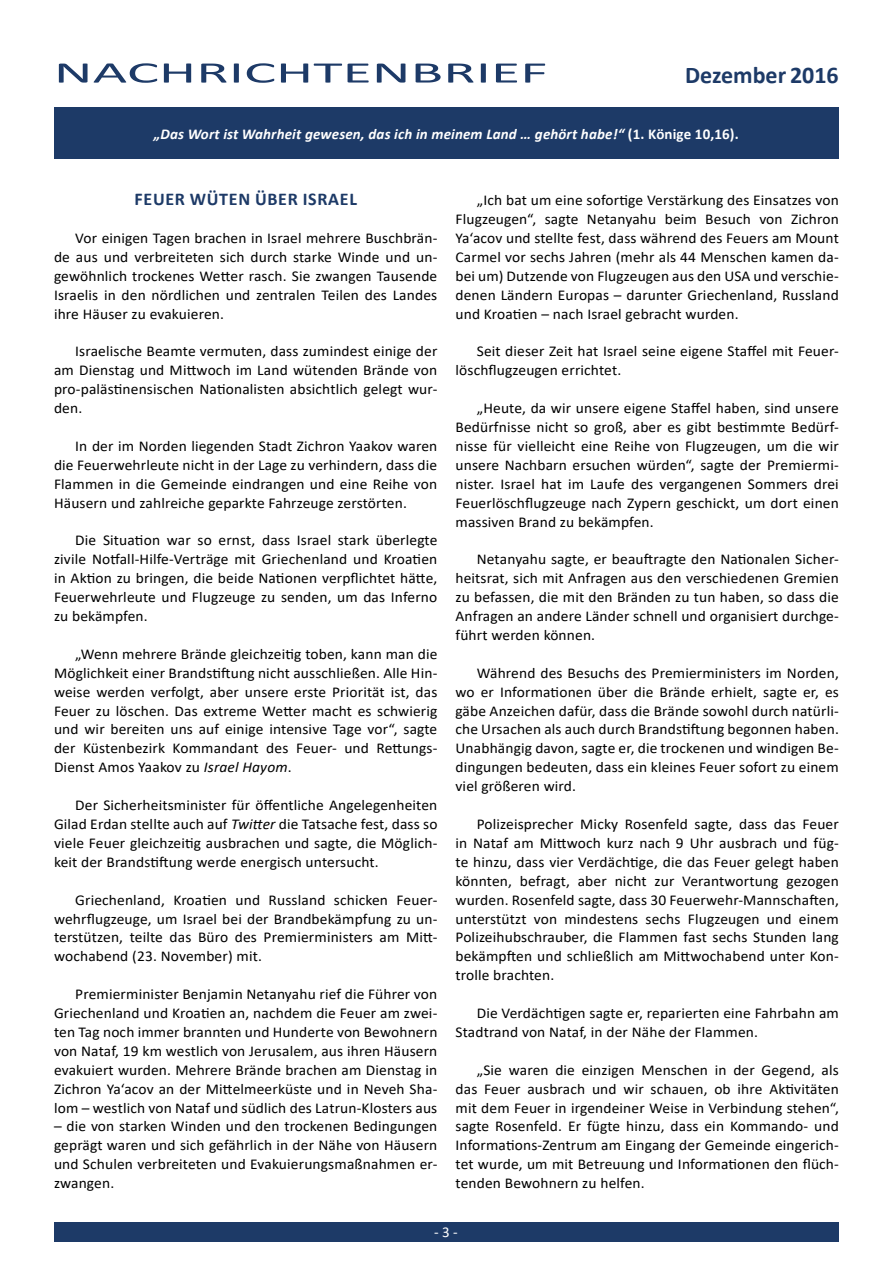
<style>
.page{position:relative;width:893px;height:1263px;background:#fff}
.page>*{position:absolute;margin:0;border:0;box-sizing:border-box;transform-origin:0 0}
.t1{font:30px "Calibri";color:#1d3a67;scale:2 1}
.t2{font:700 24px "Calibri";color:#1d3a67}
.t3{font:700 18px "Calibri";color:#1d3a67}
.t4{font:15px/18.9px "Calibri";letter-spacing:.01em;color:#000;text-align:justify}
.t5{font:italic 700 15px "Calibri";letter-spacing:.01em;color:#fff}
.t6{font:15px "Calibri";color:#fff}
.s1{font-style:normal}
.s2{font-style:italic}
</style>
<div class="page">
<div style="left:54px;top:1222px;width:785px;height:20px;background:#1d3a67"></div>
<div style="left:54px;top:107px;width:785px;height:51px;background:#1d3a67"></div>
<h1 class="t1" style="left:54px;top:52px;width:248px">NACHRICHTENBRIEF</h1>
<h2 class="t2" style="left:685px;top:58px;width:155px">Dezember 2016</h2>
<p class="t5" style="left:154px;top:123px;width:586px">„Das Wort ist Wahrheit gewesen, das ich in meinem Land … gehört habe!“ <span class="s1">(1. Könige 10,16).</span></p>
<p class="t3" style="left:135px;top:186px;width:11px">FEUER</p>
<p class="t3" style="left:190px;top:186px;width:29px">WÜTEN</p>
<p class="t3" style="left:255px;top:186px;width:12px">ÜBER</p>
<p class="t3" style="left:303px;top:186px;width:56px">ISRAEL</p>
<p class="t4" style="left:54px;top:228px;width:385px;text-indent:21px">Vor einigen Tagen brachen in Israel mehrere Buschbrän&shy;de aus und verbreiteten sich durch starke Winde und un&shy;gewöhnlich trockenes Wetter rasch. Sie zwangen Tausende Israelis in den nördlichen und zentralen Teilen des Landes ihre Häuser zu evakuieren.</p>
<p class="t4" style="left:54px;top:342px;width:385px;text-indent:21px">Israelische Beamte vermuten, dass zumindest einige der am Dienstag und Mittwoch im Land wütenden Brände von pro-palästinensischen Nationalisten absichtlich gelegt wur&shy;den.</p>
<p class="t4" style="left:54px;top:436px;width:385px;text-indent:21px">In der im Norden liegenden Stadt Zichron Yaakov waren die Feuerwehrleute nicht in der Lage zu verhindern, dass die Flammen in die Gemeinde eindrangen und eine Reihe von Häusern und zahlreiche geparkte Fahrzeuge zerstörten.</p>
<p class="t4" style="left:54px;top:531px;width:385px;text-indent:21px">Die Situation war so ernst, dass Israel stark überlegte zivile Notfall-Hilfe-Verträge mit Griechenland und Kroatien in Aktion zu bringen, die beide Nationen verpflichtet hätte, Feuerwehrleute und Flugzeuge zu senden, um das Inferno zu bekämpfen.</p>
<p class="t4" style="left:54px;top:644px;width:385px;text-indent:21px">„Wenn mehrere Brände gleichzeitig toben, kann man die Möglichkeit einer Brandstiftung nicht ausschließen. Alle Hin&shy;weise werden verfolgt, aber unsere erste Priorität ist, das Feuer zu löschen. Das extreme Wetter macht es schwierig und wir bereiten uns auf einige intensive Tage vor“, sagte der Küstenbezirk Kommandant des Feuer- und Rettungs-Dienst Amos Yaakov zu <span class="s2">Israel Hayom</span>.</p>
<p class="t4" style="left:54px;top:795px;width:385px;text-indent:21px">Der Sicherheitsminister für öffentliche Angelegenheiten Gilad Erdan stellte auch auf <span class="s2">Twitter</span> die Tatsache fest, dass so viele Feuer gleichzeitig ausbrachen und sagte, die Möglich&shy;keit der Brandstiftung werde energisch untersucht.</p>
<p class="t4" style="left:54px;top:890px;width:385px;text-indent:21px">Griechenland, Kroatien und Russland schicken Feuer&shy;wehrflugzeuge, um Israel bei der Brandbekämpfung zu un&shy;terstützen, teilte das Büro des Premierministers am Mitt&shy;wochabend (23. November) mit.</p>
<p class="t4" style="left:54px;top:984px;width:385px;text-indent:21px">Premierminister Benjamin Netanyahu rief die Führer von Griechenland und Kroatien an, nachdem die Feuer am zwei&shy;ten Tag noch immer brannten und Hunderte von Bewohnern von Nataf, 19 km westlich von Jerusalem, aus ihren Häusern evakuiert wurden. Mehrere Brände brachen am Dienstag in Zichron Ya‘acov an der Mittelmeerküste und in Neveh Sha&shy;lom – westlich von Nataf und südlich des Latrun-Klosters aus</p>
<p class="t4" style="left:54px;top:1116px;width:385px">– die von starken Winden und den trockenen Bedingungen geprägt waren und sich gefährlich in der Nähe von Häusern und Schulen verbreiteten und Evakuierungsmaßnahmen er&shy;zwangen.</p>
<p class="t4" style="left:455px;top:190px;width:385px;text-indent:21px">„Ich bat um eine sofortige Verstärkung des Einsatzes von Flugzeugen“, sagte Netanyahu beim Besuch von Zichron Ya‘acov und stellte fest, dass während des Feuers am Mount Carmel vor sechs Jahren (mehr als 44 Menschen kamen da&shy;bei um) Dutzende von Flugzeugen aus den USA und verschie&shy;denen Ländern Europas – darunter Griechenland, Russland und Kroatien – nach Israel gebracht wurden.</p>
<p class="t4" style="left:455px;top:342px;width:385px;text-indent:21px">Seit dieser Zeit hat Israel seine eigene Staffel mit Feuer&shy;löschflugzeugen errichtet.</p>
<p class="t4" style="left:455px;top:398px;width:385px;text-indent:21px">„Heute, da wir unsere eigene Staffel haben, sind unsere Bedürfnisse nicht so groß, aber es gibt bestimmte Bedürf&shy;nisse für vielleicht eine Reihe von Flugzeugen, um die wir unsere Nachbarn ersuchen würden“, sagte der Premiermi&shy;nister. Israel hat im Laufe des vergangenen Sommers drei Feuerlöschflugzeuge nach Zypern geschickt, um dort einen massiven Brand zu bekämpfen.</p>
<p class="t4" style="left:455px;top:549px;width:385px;text-indent:21px">Netanyahu sagte, er beauftragte den Nationalen Sicher&shy;heitsrat, sich mit Anfragen aus den verschiedenen Gremien zu befassen, die mit den Bränden zu tun haben, so dass die Anfragen an andere Länder schnell und organisiert durchge&shy;führt werden können.</p>
<p class="t4" style="left:455px;top:663px;width:385px;text-indent:21px">Während des Besuchs des Premierministers im Norden, wo er Informationen über die Brände erhielt, sagte er, es gäbe Anzeichen dafür, dass die Brände sowohl durch natürli&shy;che Ursachen als auch durch Brandstiftung begonnen haben.<br>Unabhängig davon, sagte er, die trockenen und windigen Be&shy;dingungen bedeuten, dass ein kleines Feuer sofort zu einem viel größeren wird.</p>
<p class="t4" style="left:455px;top:814px;width:385px;text-indent:21px">Polizeisprecher Micky Rosenfeld sagte, dass das Feuer in Nataf am Mittwoch kurz nach 9 Uhr ausbrach und füg&shy;te hinzu, dass vier Verdächtige, die das Feuer gelegt haben könnten, befragt, aber nicht zur Verantwortung gezogen wurden. Rosenfeld sagte, dass 30 Feuerwehr-Mannschaften, unterstützt von mindestens sechs Flugzeugen und einem Polizeihubschrauber, die Flammen fast sechs Stunden lang bekämpften und schließlich am Mittwochabend unter Kon&shy;trolle brachten.</p>
<p class="t4" style="left:455px;top:1003px;width:385px;text-indent:21px">Die Verdächtigen sagte er, reparierten eine Fahrbahn am<br>Stadtrand von Nataf, in der Nähe der Flammen.</p>
<p class="t4" style="left:455px;top:1060px;width:385px;text-indent:21px">„Sie waren die einzigen Menschen in der Gegend, als das Feuer ausbrach und wir schauen, ob ihre Aktivitäten mit dem Feuer in irgendeiner Weise in Verbindung stehen“, sagte Rosenfeld. Er fügte hinzu, dass ein Kommando- und Informations-Zentrum am Eingang der Gemeinde eingerich&shy;tet wurde, um mit Betreuung und Informationen den flüch&shy;tenden Bewohnern zu helfen.</p>
<p class="t6" style="left:434px;top:1221px;width:25px">- 3 -</p>
</div>
